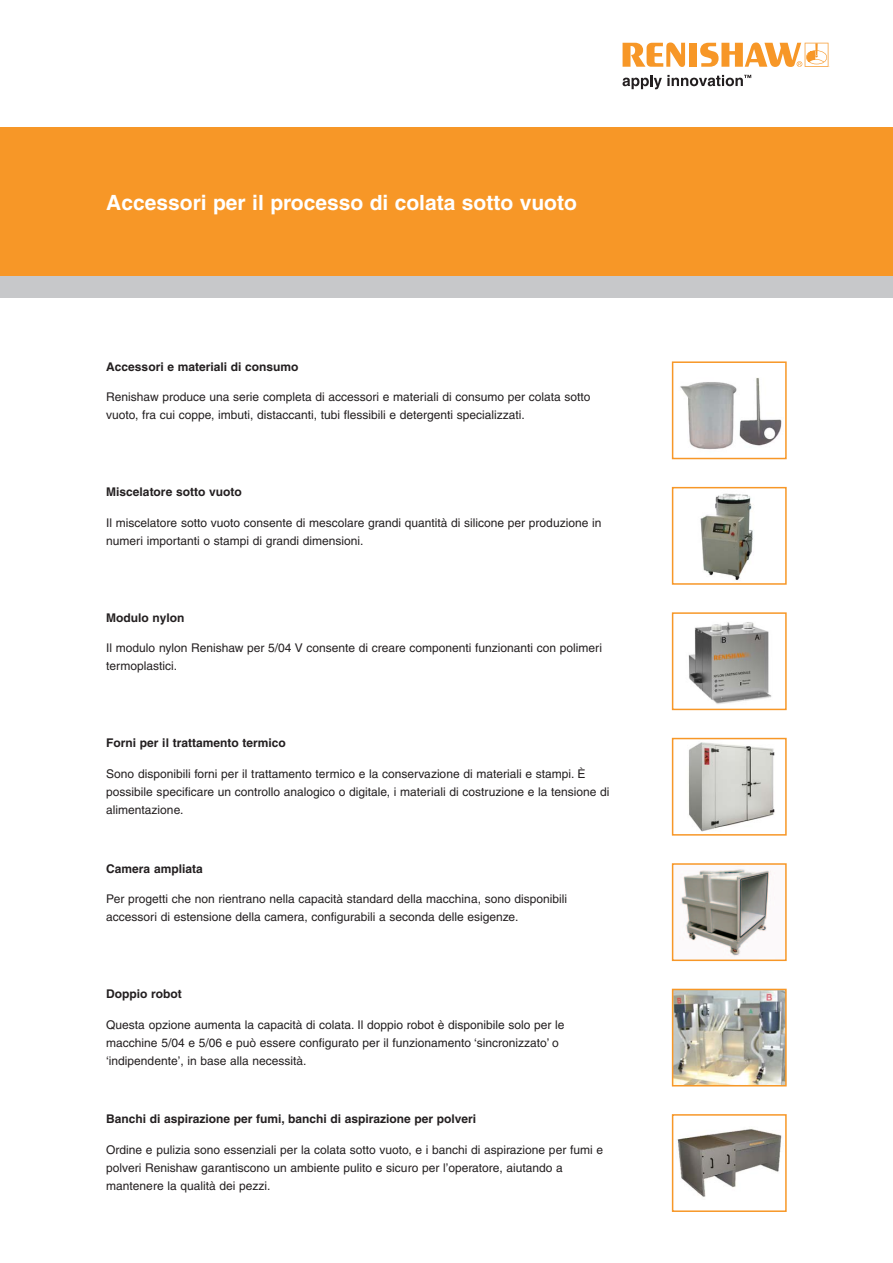
<style>
.page{position:relative;width:893px;height:1263px;background:#fff}
.page>*{position:absolute;margin:0;border:0;box-sizing:border-box;transform-origin:0 0}
.Sub_heading_white{font:700 21px "Helvetica CE";color:#fff}
._8pt_text{font:12px/18px "Helvetica CE";color:#231f20}
._8pt_text_bold_black{font:700 12px "Helvetica CE";color:#231f20}
</style>
<div class="page">
<div style="left:0;top:128px;width:893px;height:148px;background:#f79727"></div>
<div style="left:0;top:276px;width:893px;height:22px;background:#c7c8ca"></div>
<svg style="left:623px;top:43px;width:62px;height:24px"></svg>
<div style="left:689px;top:43px;width:8px;height:24px;background:#f79727"></div>
<svg style="left:700px;top:43px;width:128px;height:24px"></svg>
<svg style="left:622px;top:75px;width:129px;height:14px"></svg>
<img style="left:677px;top:1129px;width:105px;height:68px">
<div style="left:672px;top:1114px;width:115px;height:98px;border:2px solid #f79727"></div>
<img style="left:700px;top:493px;width:53px;height:87px">
<div style="left:672px;top:487px;width:115px;height:98px;border:2px solid #f79727"></div>
<img style="left:675px;top:992px;width:109px;height:91px">
<div style="left:672px;top:989px;width:115px;height:97px;border:2px solid #f79727"></div>
<img style="left:688px;top:622px;width:84px;height:82px">
<div style="left:672px;top:612px;width:115px;height:98px;border:2px solid #f79727"></div>
<img style="left:688px;top:742px;width:87px;height:90px">
<div style="left:672px;top:738px;width:115px;height:98px;border:2px solid #f79727"></div>
<img style="left:681px;top:869px;width:90px;height:88px">
<div style="left:672px;top:863px;width:115px;height:98px;border:2px solid #f79727"></div>
<img style="left:680px;top:377px;width:102px;height:73px">
<div style="left:672px;top:361px;width:115px;height:98px;border:2px solid #f79727"></div>
<p class="Sub_heading_white" style="left:106px;top:191px;width:472px">Accessori per il processo di colata sotto vuoto</p>
<p class="_8pt_text_bold_black" style="left:106px;top:360px;width:194px">Accessori e materiali di consumo</p>
<p class="_8pt_text" style="left:106px;top:388px;width:486px">Renishaw produce una serie completa di accessori e materiali di consumo per colata sotto vuoto, fra cui coppe, imbuti, distaccanti, tubi flessibili e detergenti specializzati.</p>
<p class="_8pt_text_bold_black" style="left:106px;top:485px;width:137px">Miscelatore sotto vuoto</p>
<p class="_8pt_text" style="left:106px;top:514px;width:497px">Il miscelatore sotto vuoto consente di mescolare grandi quantità di silicone per produzione in numeri importanti o stampi di grandi dimensioni.</p>
<p class="_8pt_text_bold_black" style="left:106px;top:610px;width:80px">Modulo nylon</p>
<p class="_8pt_text" style="left:106px;top:639px;width:497px">Il modulo nylon Renishaw per 5/04 V consente di creare componenti funzionanti con polimeri termoplastici.</p>
<p class="_8pt_text_bold_black" style="left:106px;top:736px;width:181px">Forni per il trattamento termico</p>
<p class="_8pt_text" style="left:106px;top:765px;width:505px">Sono disponibili forni per il trattamento termico e la conservazione di materiali e stampi. È possibile specificare un controllo analogico o digitale, i materiali di costruzione e la tensione di alimentazione.</p>
<p class="_8pt_text_bold_black" style="left:106px;top:861px;width:98px">Camera ampliata</p>
<p class="_8pt_text" style="left:106px;top:890px;width:462px">Per progetti che non rientrano nella capacità standard della macchina, sono disponibili accessori di estensione della camera, configurabili a seconda delle esigenze.</p>
<p class="_8pt_text_bold_black" style="left:106px;top:987px;width:77px">Doppio robot</p>
<p class="_8pt_text" style="left:106px;top:1015px;width:460px">Questa opzione aumenta la capacità di colata. Il doppio robot è disponibile solo per le macchine 5/04 e 5/06 e può essere configurato per il funzionamento ‘sincronizzato’ o ‘indipendente’, in base alla necessità.</p>
<p class="_8pt_text_bold_black" style="left:106px;top:1112px;width:371px">Banchi di aspirazione per fumi, banchi di aspirazione per polveri</p>
<p class="_8pt_text" style="left:106px;top:1141px;width:498px">Ordine e pulizia sono essenziali per la colata sotto vuoto, e i banchi di aspirazione per fumi e polveri Renishaw garantiscono un ambiente pulito e sicuro per l’operatore, aiutando a mantenere la qualità dei pezzi.</p>
</div>
